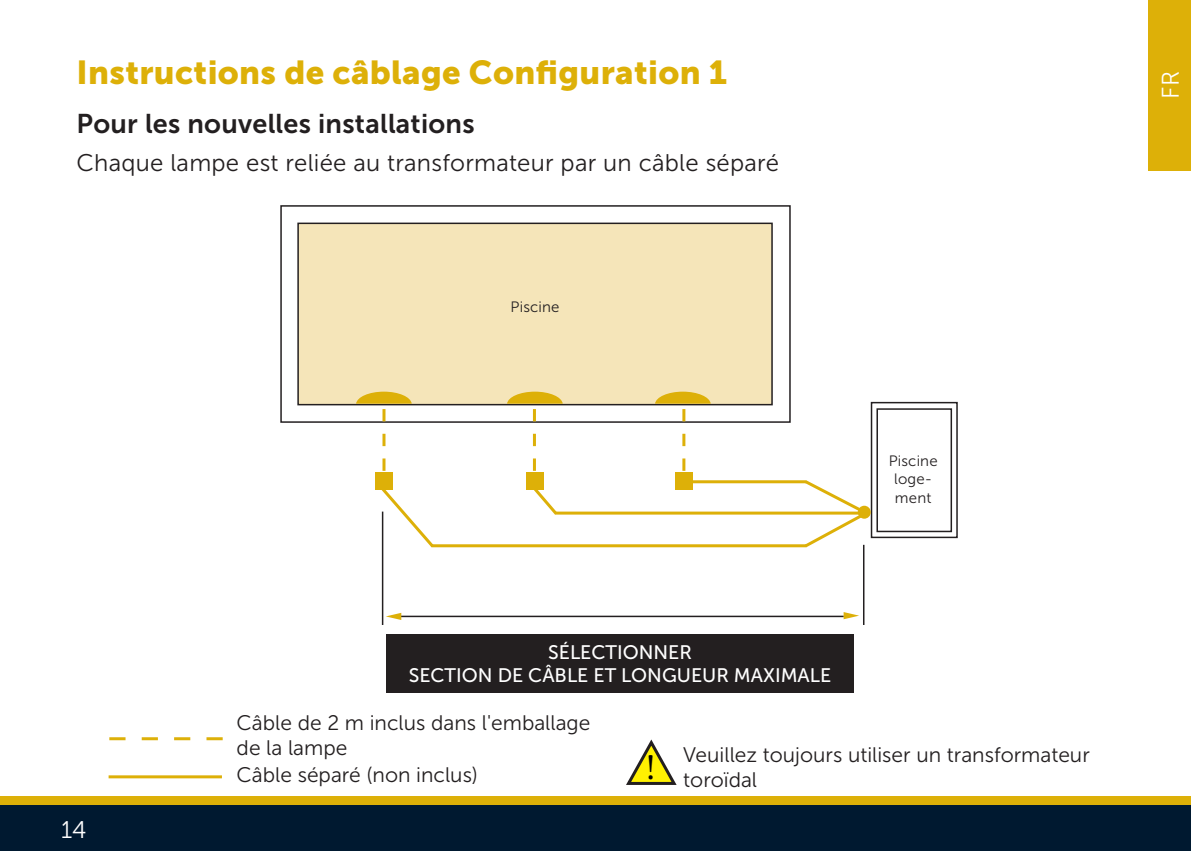
<style>
.page{position:relative;width:1191px;height:851px;background:#fff}
.page>*{position:absolute;margin:0;border:0;box-sizing:border-box;transform-origin:0 0}
.t1{font:36px "Minion Pro";color:#000}
.t2{font:33px "Museo Sans 900";letter-spacing:.01em;color:#ddb008}
.t3{font:27px "Museo Sans 700";letter-spacing:.01em;color:#231f20}
.t4{font:24px "Museo Sans 300";letter-spacing:.01em;color:#231f20}
.t5{font:24px "Museo Sans 300";color:#fff}
.t6{font:21px/25.2px "Museo Sans 300";color:#231f20}
.t7{font:19.5px/23.4px "Museo Sans 500";color:#fff;text-align:center}
.t8{font:15px/18px "Museo Sans 300";letter-spacing:.01em;color:#231f20;text-align:center}
</style>
<div class="page">
<div style="left:0;top:804px;width:1191px;height:46px;background:#001930"></div>
<div style="left:0;top:795px;width:1191px;height:9px;background:#ddb008"></div>
<div style="left:280px;top:205px;width:510px;height:218px;border:2px solid #231f20"></div>
<hr style="left:396px;top:615px;width:447px;height:2px;background:#231f20">
<svg style="left:386px;top:613px;width:15px;height:7px"></svg>
<svg style="left:843px;top:612px;width:16px;height:7px"></svg>
<svg style="left:109px;top:737px;width:114px;height:3px"></svg>
<hr style="left:109px;top:775px;width:113px;height:3px;background:#ddb008">
<div style="left:386px;top:634px;width:468px;height:58px;background:#231f20"></div>
<hr style="left:692px;top:480px;width:114px;height:3px;background:#ddb008">
<hr style="left:382px;top:511px;width:1px;height:114px;background:#231f20">
<div style="left:298px;top:223px;width:474px;height:181px;background:#f5e5b9"></div>
<div style="left:297px;top:222px;width:476px;height:183px;border:2px solid #231f20"></div>
<div style="left:870px;top:402px;width:87px;height:136px;border:2px solid #231f20"></div>
<div style="left:876px;top:408px;width:76px;height:124px;border:2px solid #231f20"></div>
<div style="left:375px;top:472px;width:18px;height:17px;background:#ddb008"></div>
<svg style="left:382px;top:409px;width:3px;height:62px"></svg>
<div style="left:675px;top:472px;width:17px;height:17px;background:#ddb008"></div>
<hr style="left:431px;top:544px;width:375px;height:3px;background:#ddb008">
<div style="left:526px;top:472px;width:17px;height:17px;background:#ddb008"></div>
<hr style="left:555px;top:511px;width:307px;height:3px;background:#ddb008">
<hr style="left:863px;top:544px;width:1px;height:81px;background:#231f20">
<div style="left:857px;top:505px;width:13px;height:13px;background:#ddb008;border-radius:50%"></div>
<svg style="left:378px;top:489px;width:59px;height:61px"></svg>
<svg style="left:529px;top:483px;width:31px;height:32px"></svg>
<svg style="left:801px;top:480px;width:67px;height:70px"></svg>
<svg style="left:533px;top:409px;width:3px;height:62px"></svg>
<svg style="left:682px;top:409px;width:3px;height:62px"></svg>
<svg style="left:356px;top:391px;width:56px;height:12px"></svg>
<svg style="left:507px;top:391px;width:56px;height:12px"></svg>
<svg style="left:655px;top:391px;width:55px;height:12px"></svg>
<svg style="left:626px;top:739px;width:51px;height:46px"></svg>
<div style="left:1148px;top:0;width:43px;height:170px;background:#ddb008"></div>
<h2 class="t2" style="left:77px;top:54px;width:652px">Instructions de câblage Configuration 1</h2>
<p class="t3" style="left:77px;top:109px;width:399px">Pour les nouvelles installations</p>
<p class="t4" style="left:77px;top:150px;width:704px">Chaque lampe est reliée au transformateur par un câble séparé</p>
<p class="t8" style="left:510px;top:298px;width:50px">Piscine</p>
<p class="t7" style="left:409px;top:640px;width:424px">SÉLECTIONNER<br>SECTION DE CÂBLE ET LONGUEUR MAXIMALE</p>
<p class="t8" style="left:888px;top:452px;width:50px">Piscine loge&shy;ment</p>
<p class="t5" style="left:61px;top:817px;width:27px">14</p>
<p class="t6" style="left:237px;top:710px;width:355px">Câble de 2 m inclus dans l'emballage de la lampe</p>
<p class="t6" style="left:237px;top:762px;width:243px">Câble séparé (non inclus)</p>
<h1 class="t1" style="left:646px;top:743px;width:11px">!</h1>
<p class="t6" style="left:683px;top:741px;width:408px">Veuillez toujours utiliser un transformateur toroïdal</p>
<p class="t5" style="left:1157px;top:99px;width:29px;rotate:-90deg">FR</p>
</div>
